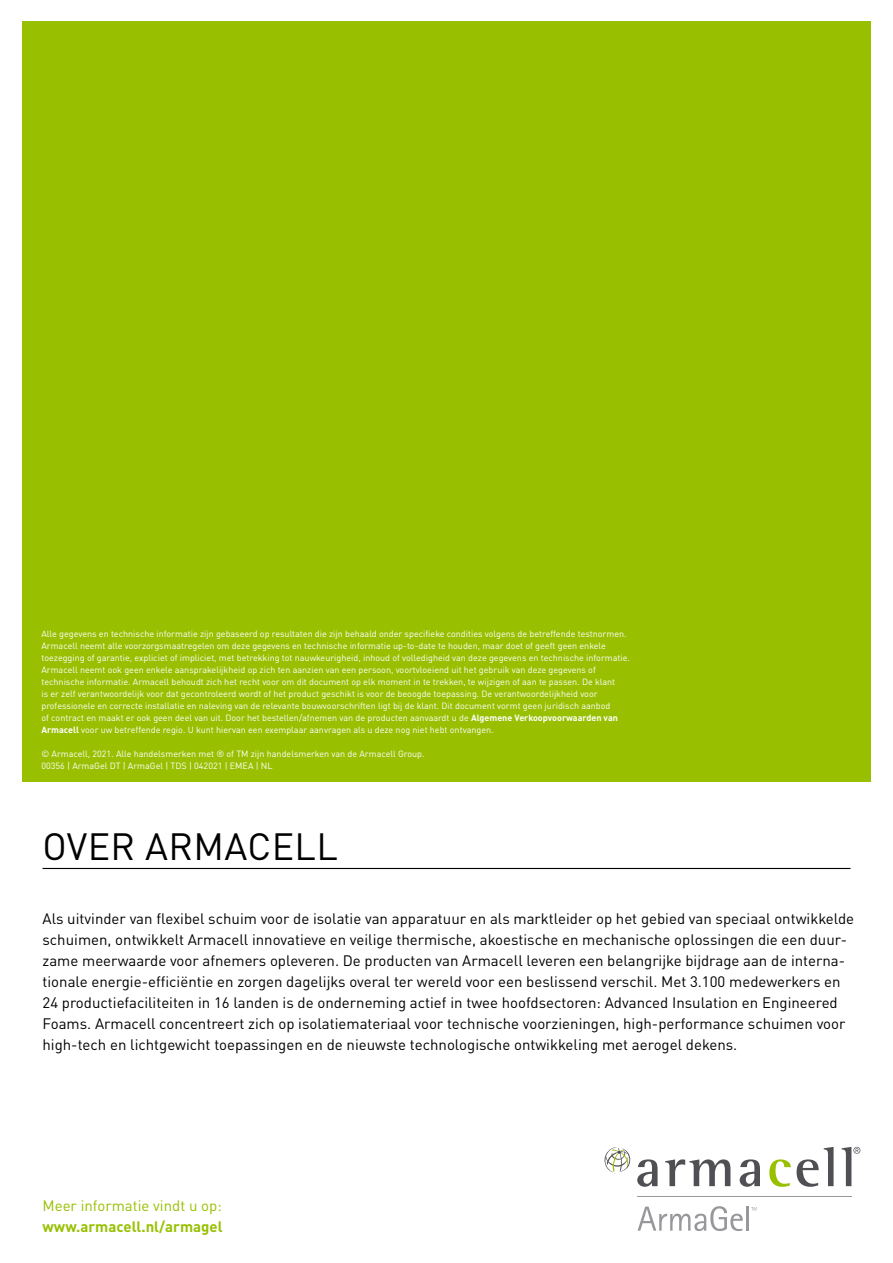
<style>
.page{position:relative;width:893px;height:1263px;background:#fff}
.page>*{position:absolute;margin:0;border:0;box-sizing:border-box;transform-origin:0 0}
.t1{font:37.5px "DIN Pro";letter-spacing:.01em;color:#000}
.t2{font:15px/21px "DIN Pro";color:#000}
.t3{font:15px "DIN Pro";color:#98c000}
.t4{font:700 15px "DIN Pro";color:#98c000}
.t5{font:9px/12px "DIN Pro";color:#fff}
.s1{font-weight:700}
</style>
<div class="page">
<div style="left:22px;top:21px;width:849px;height:761px;background:#98c000"></div>
<hr style="left:43px;top:868px;width:807px;height:1px;background:#000">
<svg style="left:637px;top:1159px;width:21px;height:28px"></svg>
<svg style="left:665px;top:1159px;width:65px;height:27px"></svg>
<svg style="left:740px;top:1159px;width:20px;height:28px"></svg>
<svg style="left:769px;top:1159px;width:22px;height:28px"></svg>
<svg style="left:797px;top:1147px;width:37px;height:40px"></svg>
<svg style="left:842px;top:1147px;width:18px;height:39px"></svg>
<svg style="left:604px;top:1147px;width:27px;height:26px"></svg>
<hr style="left:637px;top:1196px;width:214px;height:1px;background:#98989c">
<svg style="left:751px;top:1207px;width:6px;height:3px"></svg>
<svg style="left:637px;top:1206px;width:106px;height:25px"></svg>
<hr style="left:747px;top:1206px;width:2px;height:25px;background:#98989c">
<p class="t5" style="left:41px;top:627px;width:590px">Alle gegevens en technische informatie zijn gebaseerd op resultaten die zijn behaald onder specifieke condities volgens de betreffende testnormen.<br>Armacell neemt alle voorzorgsmaatregelen om deze gegevens en technische informatie up-to-date te houden, maar doet of geeft geen enkele toezegging of garantie, expliciet of impliciet, met betrekking tot nauwkeurigheid, inhoud of volledigheid van deze gegevens en technische informatie.<br>Armacell neemt ook geen enkele aansprakelijkheid op zich ten aanzien van een persoon, voortvloeiend uit het gebruik van deze gegevens of technische informatie. Armacell behoudt zich het recht voor om dit document op elk moment in te trekken, te wijzigen of aan te passen. De klant<br>is er zelf verantwoordelijk voor dat gecontroleerd wordt of het product geschikt is voor de beoogde toepassing. De verantwoordelijkheid voor professionele en correcte installatie en naleving van de relevante bouwvoorschriften ligt bij de klant. Dit document vormt geen juridisch aanbod<br>of contract en maakt er ook geen deel van uit. Door het bestellen/afnemen van de producten aanvaardt u de <span class="s1">Algemene Verkoopvoorwaarden van Armacell</span> voor uw betreffende regio. U kunt hiervan een exemplaar aanvragen als u deze nog niet hebt ontvangen.</p>
<p class="t5" style="left:41px;top:747px;width:385px">© Armacell, 2021. Alle handelsmerken met ® of TM zijn handelsmerken van de Armacell Group.<br>00356 | ArmaGel DT | ArmaGel | TDS | 042021 | EMEA | NL</p>
<h1 class="t1" style="left:43px;top:818px;width:297px">OVER ARMACELL</h1>
<p class="t2" style="left:43px;top:907px;width:813px">Als uitvinder van flexibel schuim voor de isolatie van apparatuur en als marktleider op het gebied van speciaal ontwikkelde schuimen, ontwikkelt Armacell innovatieve en veilige thermische, akoestische en mechanische oplossingen die een duur&shy;zame meerwaarde voor afnemers opleveren. De producten van Armacell leveren een belangrijke bijdrage aan de interna&shy;tionale energie-efficiëntie en zorgen dagelijks overal ter wereld voor een beslissend verschil. Met 3.100 medewerkers en 24 productiefaciliteiten in 16 landen is de onderneming actief in twee hoofdsectoren: Advanced Insulation en Engineered Foams. Armacell concentreert zich op isolatiemateriaal voor technische voorzieningen, high-performance schuimen voor high-tech en lichtgewicht toepassingen en de nieuwste technologische ontwikkeling met aerogel dekens.</p>
<h2 class="t3" style="left:43px;top:1194px;width:181px">Meer informatie vindt u op:</h2>
<h2 class="t4" style="left:43px;top:1214px;width:182px">www.armacell.nl/armagel</h2>
</div>
